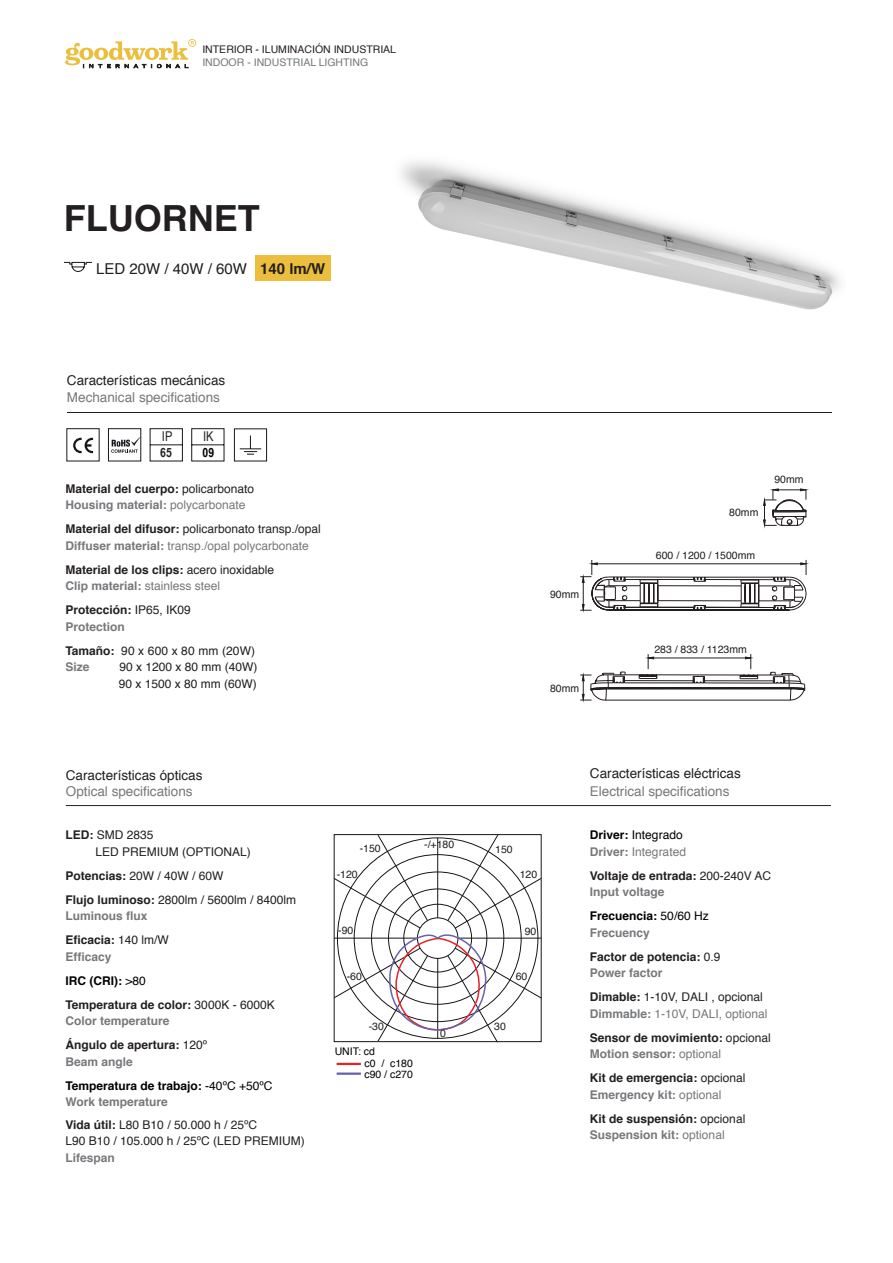
<style>
.page{position:relative;width:893px;height:1263px;background:#fff}
.page>*{position:absolute;margin:0;border:0;box-sizing:border-box;transform-origin:0 0}
.t1{font:700 36px "Helvetica";color:#231f20}
.t2{font:15px "Helvetica";color:#231f20}
.t3{font:700 15px "Helvetica";color:#231f20}
.t4{font:13.5px "Helvetica";color:#231f20}
.t5{font:13.5px "Helvetica";color:#76787b}
.t6{font:13.5px "Arial Narrow";color:#231f20}
.t7{font:700 12.75px "Arial Narrow";color:#231f20}
.t8{font:700 12.75px "Arial Narrow";color:#000}
.t9{font:12px "Helvetica";color:#231f20}
.t10{font:700 12px "Helvetica";color:#231f20}
.t11{font:700 12px "Helvetica";color:#76787b}
.t12{font:12px "Helvetica";color:#76787b}
.t13{font:700 12px "Helvetica";color:#000}
.t14{font:12px "Helvetica";color:#000}
.t15{font:10.5px "Helvetica";color:#231f20}
.t16{font:10.5px "Helvetica";color:#76787b}
.t17{font:10.5px/12px "Helvetica";color:#000}
.s1{font-weight:400}
.s2{font-weight:700}
</style>
<div class="page">
<svg style="left:65px;top:39px;width:131px;height:29px"></svg>
<hr style="left:67px;top:412px;width:765px;height:1px;background:#231f20">
<img style="left:401px;top:161px;width:439px;height:149px">
<svg style="left:111px;top:438px;width:28px;height:15px"></svg>
<div style="left:108px;top:428px;width:33px;height:33px;border:1px solid #1a171c"></div>
<svg style="left:73px;top:438px;width:20px;height:15px"></svg>
<svg style="left:150px;top:428px;width:33px;height:33px"></svg>
<svg style="left:191px;top:428px;width:34px;height:33px"></svg>
<div style="left:234px;top:429px;width:33px;height:32px;border:1px solid #1a171c"></div>
<svg style="left:240px;top:435px;width:21px;height:20px"></svg>
<svg style="left:763px;top:489px;width:44px;height:37px"></svg>
<hr style="left:66px;top:805px;width:765px;height:1px;background:#231f20">
<svg style="left:333px;top:834px;width:209px;height:209px"></svg>
<div style="left:337px;top:1063px;width:24px;height:2px;border:2px solid #e82128"></div>
<div style="left:337px;top:1072px;width:24px;height:3px;border:2px solid #6662ac"></div>
<svg style="left:580px;top:560px;width:227px;height:51px"></svg>
<svg style="left:580px;top:654px;width:226px;height:47px"></svg>
<svg style="left:64px;top:262px;width:29px;height:10px"></svg>
<div style="left:255px;top:255px;width:76px;height:26px;background:#ebbf3d"></div>
<p class="t15" style="left:202px;top:41px;width:195px">INTERIOR - ILUMINACIÓN INDUSTRIAL</p>
<p class="t16" style="left:202px;top:54px;width:167px">INDOOR - INDUSTRIAL LIGHTING</p>
<p class="t1" style="left:64px;top:189px;width:197px">FLUORNET</p>
<p class="t2" style="left:96px;top:257px;width:152px">LED 20W / 40W / 60W</p>
<p class="t3" style="left:260px;top:256px;width:67px">140 lm/W</p>
<p class="t4" style="left:67px;top:370px;width:160px">Características mecánicas</p>
<p class="t5" style="left:67px;top:387px;width:155px">Mechanical specifications</p>
<p class="t6" style="left:162px;top:426px;width:12px">IP</p>
<p class="t7" style="left:160px;top:443px;width:13px">65</p>
<p class="t6" style="left:203px;top:427px;width:12px">IK</p>
<p class="t8" style="left:202px;top:443px;width:13px">09</p>
<p class="t10" style="left:65px;top:479px;width:190px">Material del cuerpo: <span class="s1">policarbonato</span></p>
<p class="t11" style="left:65px;top:495px;width:182px">Housing material: <span class="s1">polycarbonate</span></p>
<p class="t9" style="left:65px;top:520px;width:257px"><span class="s2">Material del difusor:</span> policarbonato transp./opal</p>
<p class="t12" style="left:65px;top:536px;width:245px"><span class="s2">Diffuser material:</span> transp./opal polycarbonate</p>
<p class="t10" style="left:65px;top:560px;width:210px">Material de los clips: <span class="s1">acero inoxidable</span></p>
<p class="t12" style="left:65px;top:577px;width:156px"><span class="s2">Clip material:</span> stainless steel</p>
<p class="t10" style="left:65px;top:600px;width:127px">Protección: <span class="s1">IP65, IK09</span></p>
<p class="t11" style="left:65px;top:617px;width:61px">Protection</p>
<p class="t9" style="left:65px;top:641px;width:191px"><span class="s2">Tamaño:</span> 90 x 600 x 80 mm (20W)</p>
<p class="t11" style="left:65px;top:657px;width:26px">Size</p>
<p class="t9" style="left:120px;top:658px;width:140px">90 x 1200 x 80 mm (40W)</p>
<p class="t9" style="left:119px;top:674px;width:140px">90 x 1500 x 80 mm (60W)</p>
<p class="t15" style="left:550px;top:586px;width:31px">90mm</p>
<p class="t15" style="left:550px;top:681px;width:31px">80mm</p>
<p class="t15" style="left:729px;top:504px;width:31px">80mm</p>
<p class="t15" style="left:656px;top:547px;width:101px">600 / 1200 / 1500mm</p>
<p class="t15" style="left:774px;top:472px;width:31px">90mm</p>
<p class="t15" style="left:654px;top:641px;width:94px">283 / 833 / 1123mm</p>
<p class="t4" style="left:66px;top:764px;width:138px">Características ópticas</p>
<p class="t5" style="left:66px;top:781px;width:128px">Optical specifications</p>
<p class="t9" style="left:65px;top:825px;width:90px"><span class="s2">LED:</span> SMD 2835</p>
<p class="t9" style="left:96px;top:842px;width:157px">LED PREMIUM (OPTIONAL)</p>
<p class="t9" style="left:65px;top:866px;width:160px"><span class="s2">Potencias:</span> 20W / 40W / 60W</p>
<p class="t9" style="left:65px;top:890px;width:232px"><span class="s2">Flujo luminoso:</span> 2800lm / 5600lm / 8400lm</p>
<p class="t11" style="left:65px;top:906px;width:84px">Luminous flux</p>
<p class="t10" style="left:65px;top:930px;width:105px">Eficacia: <span class="s1">140 lm/W</span></p>
<p class="t11" style="left:65px;top:947px;width:48px">Efficacy</p>
<p class="t13" style="left:65px;top:971px;width:82px">IRC (CRI): <span class="s1">&gt;80</span></p>
<p class="t10" style="left:65px;top:995px;width:211px">Temperatura de color: <span class="s1">3000K - 6000K</span></p>
<p class="t11" style="left:65px;top:1011px;width:106px">Color temperature</p>
<p class="t10" style="left:65px;top:1035px;width:143px">Ángulo de apertura: <span class="s1">120º</span></p>
<p class="t11" style="left:65px;top:1052px;width:69px">Beam angle</p>
<p class="t13" style="left:65px;top:1076px;width:208px">Temperatura de trabajo: <span class="s1">-40ºC +50ºC</span></p>
<p class="t11" style="left:65px;top:1092px;width:104px">Work temperature</p>
<p class="t9" style="left:65px;top:1115px;width:193px"><span class="s2">Vida útil:</span> L80 B10 / 50.000 h / 25ºC</p>
<p class="t9" style="left:65px;top:1131px;width:241px">L90 B10 / 105.000 h / 25ºC (LED PREMIUM)</p>
<p class="t11" style="left:65px;top:1148px;width:51px">Lifespan</p>
<p class="t15" style="left:424px;top:836px;width:32px">-/+180</p>
<p class="t15" style="left:360px;top:840px;width:23px">-150</p>
<p class="t15" style="left:495px;top:841px;width:19px">150</p>
<p class="t15" style="left:337px;top:866px;width:23px">-120</p>
<p class="t15" style="left:520px;top:866px;width:19px">120</p>
<p class="t15" style="left:338px;top:922px;width:17px">-90</p>
<p class="t15" style="left:525px;top:923px;width:13px">90</p>
<p class="t15" style="left:347px;top:968px;width:17px">-60</p>
<p class="t15" style="left:516px;top:968px;width:13px">60</p>
<p class="t15" style="left:369px;top:1018px;width:17px">-30</p>
<p class="t15" style="left:494px;top:1018px;width:13px">30</p>
<p class="t15" style="left:440px;top:1025px;width:7px">0</p>
<p class="t17" style="left:364px;top:1046px;width:50px;text-indent:-30px">UNIT: cd<br>c0 / c180</p>
<p class="t17" style="left:364px;top:1068px;width:50px">c90 / c270</p>
<p class="t4" style="left:590px;top:763px;width:152px">Características eléctricas</p>
<p class="t5" style="left:590px;top:781px;width:141px">Electrical specifications</p>
<p class="t14" style="left:590px;top:825px;width:94px"><span class="s2">Driver:</span> Integrado</p>
<p class="t12" style="left:590px;top:842px;width:98px"><span class="s2">Driver:</span> Integrated</p>
<p class="t10" style="left:590px;top:866px;width:183px">Voltaje de entrada: <span class="s1">200-240V AC</span></p>
<p class="t11" style="left:590px;top:882px;width:76px">Input voltage</p>
<p class="t13" style="left:590px;top:906px;width:120px">Frecuencia: <span class="s1">50/60 Hz</span></p>
<p class="t11" style="left:590px;top:923px;width:62px">Frecuency</p>
<p class="t10" style="left:590px;top:947px;width:132px">Factor de potencia: <span class="s1">0.9</span></p>
<p class="t11" style="left:590px;top:963px;width:74px">Power factor</p>
<p class="t9" style="left:590px;top:987px;width:174px"><span class="s2">Dimable:</span> 1-10V, DALI , opcional</p>
<p class="t12" style="left:590px;top:1004px;width:179px"><span class="s2">Dimmable:</span> 1-10V, DALI, optional</p>
<p class="t10" style="left:590px;top:1028px;width:182px">Sensor de movimiento: <span class="s1">opcional</span></p>
<p class="t11" style="left:590px;top:1044px;width:133px">Motion sensor: <span class="s1">optional</span></p>
<p class="t10" style="left:590px;top:1068px;width:157px">Kit de emergencia: <span class="s1">opcional</span></p>
<p class="t11" style="left:590px;top:1085px;width:133px">Emergency kit: <span class="s1">optional</span></p>
<p class="t10" style="left:590px;top:1109px;width:157px">Kit de suspensión: <span class="s1">opcional</span></p>
<p class="t11" style="left:590px;top:1125px;width:136px">Suspension kit: <span class="s1">optional</span></p>
</div>
